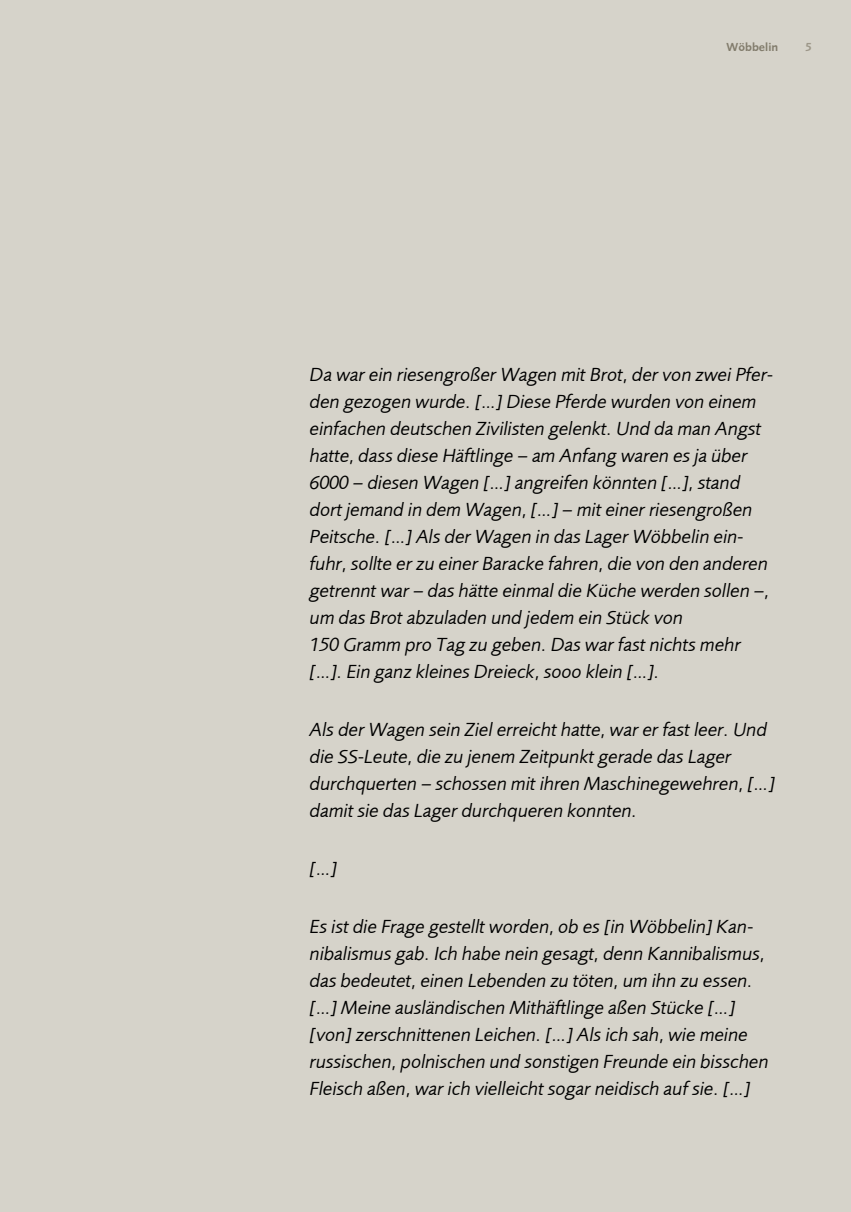
<style>
.page{position:relative;width:851px;height:1212px;background:#fff}
.page>*{position:absolute;margin:0;border:0;box-sizing:border-box;transform-origin:0 0}
.t1{font:italic 19.5px/27px "Foundry Sans";color:#000}
.t2{font:12px "Foundry Sans Demi";color:#827c6c}
.t3{font:12px "Foundry Sans Demi CE";color:#9d9789}
</style>
<div class="page">
<div style="left:4px;top:0;width:846px;height:1212px;background:#d6d3ca"></div>
<hr style="left:0;top:0;width:4px;height:1212px;background:#d6d3ca">
<p class="t2" style="left:726px;top:40px;width:53px">Wöbbelin</p>
<p class="t3" style="left:805px;top:40px;width:8px">5</p>
<p class="t1" style="left:310px;top:360px;width:464px">Da war ein riesengroßer Wagen mit Brot, der von zwei Pfer&shy;den gezogen wurde. […] Diese Pferde wurden von einem einfachen deutschen Zivilisten gelenkt. Und da man Angst hatte, dass diese Häftlinge – am Anfang waren es ja über 6000 – diesen Wagen […] angreifen könnten […], stand dort jemand in dem Wagen, […] – mit einer riesengroßen Peitsche. […] Als der Wagen in das Lager Wöbbelin ein&shy;fuhr, sollte er zu einer Baracke fahren, die von den anderen getrennt war – das hätte einmal die Küche werden sollen –, um das Brot abzuladen und jedem ein Stück von<br>150 Gramm pro Tag zu geben. Das war fast nichts mehr […]. Ein ganz kleines Dreieck, sooo klein […].</p>
<p class="t1" style="left:310px;top:716px;width:466px">Als der Wagen sein Ziel erreicht hatte, war er fast leer. Und die SS-Leute, die zu jenem Zeitpunkt gerade das Lager durchquerten – schossen mit ihren Maschinegewehren, […] damit sie das Lager durchqueren konnten.</p>
<p class="t1" style="left:310px;top:855px;width:29px">[…]</p>
<p class="t1" style="left:310px;top:913px;width:460px">Es ist die Frage gestellt worden, ob es [in Wöbbelin] Kan&shy;nibalismus gab. Ich habe nein gesagt, denn Kannibalismus, das bedeutet, einen Lebenden zu töten, um ihn zu essen. […] Meine ausländischen Mithäftlinge aßen Stücke […] [von] zerschnittenen Leichen. […] Als ich sah, wie meine russischen, polnischen und sonstigen Freunde ein bisschen Fleisch aßen, war ich vielleicht sogar neidisch auf sie. […]</p>
</div>
